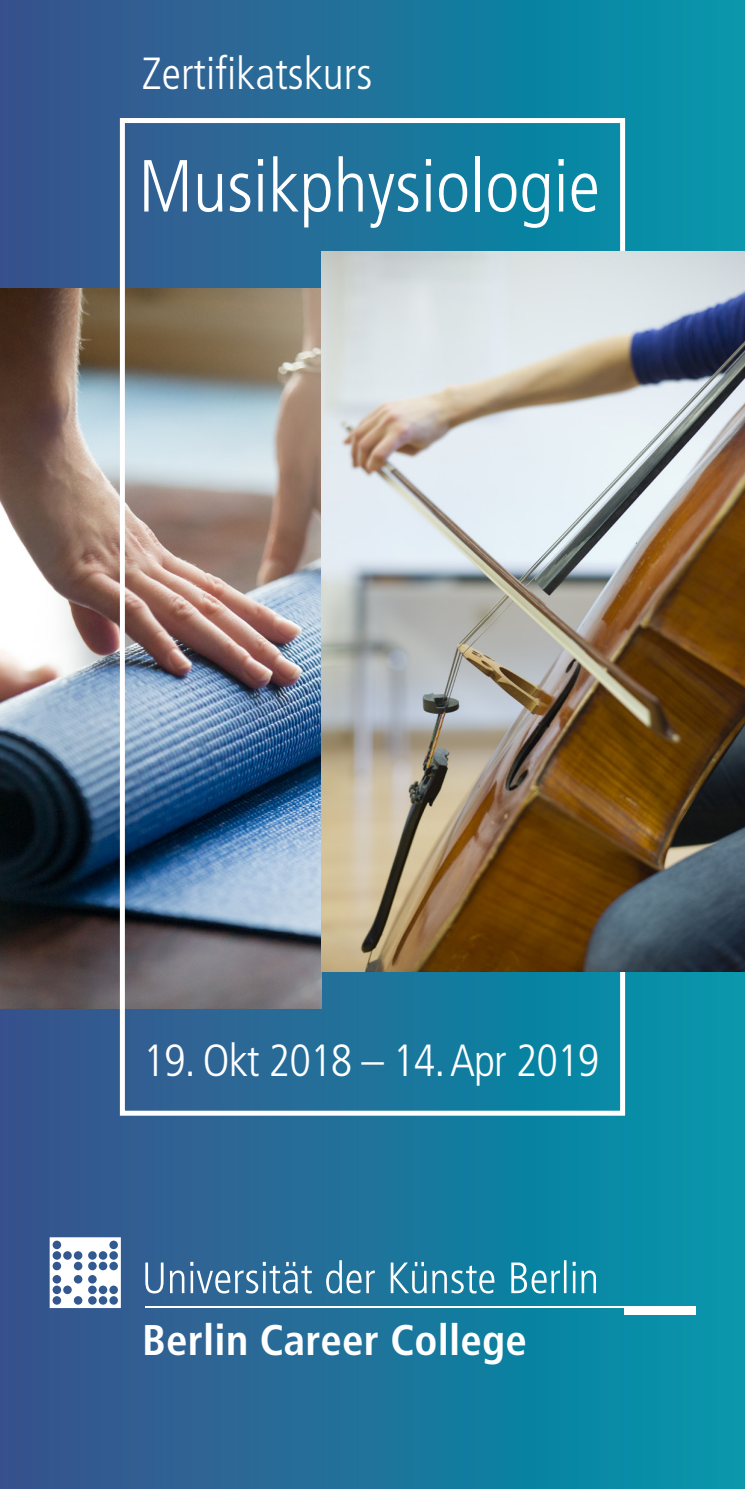
<style>
.page{position:relative;width:745px;height:1489px;background:#fff}
.page>*{position:absolute;margin:0;border:0;box-sizing:border-box;transform-origin:0 0}
.t1{font:300 condensed 73.75px "Frutiger LT Std";color:#fff}
.t2{font:300 condensed 45px "Frutiger LT Std";letter-spacing:-.02em;color:#fff}
.t3{font:300 condensed 45px "Frutiger LT Std";color:#fff}
.t4{font:700 condensed 42.75px "Frutiger LT Std";letter-spacing:.005em;color:#fff}
</style>
<div class="page">
<div style="left:0;top:0;width:744px;height:1488px;background:linear-gradient(to right,#3a518c,#0297ac)"></div>
<img style="left:0;top:289px;width:321px;height:719px">
<svg style="left:50px;top:1237px;width:71px;height:70px"></svg>
<svg style="left:145px;top:1260px;width:450px;height:33px;background:#4b90af"></svg>
<div style="left:624px;top:1307px;width:71px;height:7px;background:#fff"></div>
<hr style="left:145px;top:1306px;width:550px;height:1px;background:#fff">
<div style="left:120px;top:118px;width:504px;height:997px;border:5px solid #fff"></div>
<img style="left:321px;top:252px;width:423px;height:719px">
<p class="t3" style="left:142px;top:48px;width:232px">Zertifikatskurs</p>
<p class="t1" style="left:138px;top:144px;width:463px">Musikphysiologie</p>
<p class="t2" style="left:143px;top:1034px;width:457px">19. Okt 2018 – 14. Apr 2019</p>
<p class="t4" style="left:142px;top:1314px;width:386px">Berlin Career College</p>
</div>
